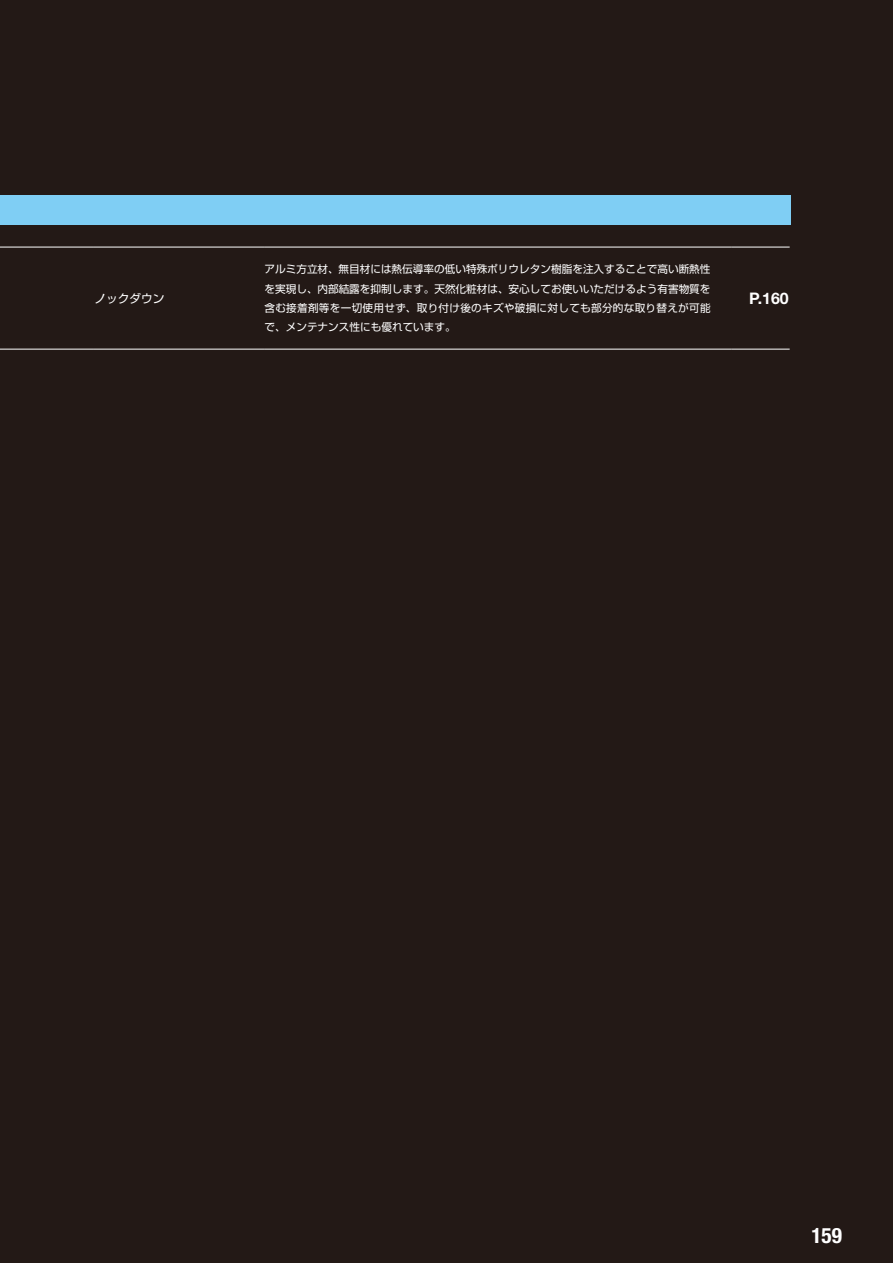
<style>
.page{position:relative;width:893px;height:1263px;background:#231916}
.page>*{position:absolute;margin:0;border:0;box-sizing:border-box;transform-origin:0 0}
.t1{font:700 condensed 21.3px "Helvetica Neue";color:#fff}
.t2{font:700 15.9px "Helvetica Neue";color:#fff}
.t3{font:11.7px "Shin Go Pro";color:#fff}
.t4{font:10.65px/19.2px "Shin Go Pro";letter-spacing:.025em;color:#fff;text-align:justify}
</style>
<div class="page">
<div style="left:0;top:196px;width:791px;height:29px;background:#7fcef4"></div>
<hr style="left:0;top:247px;width:94px;height:1px;background:#fff">
<hr style="left:94px;top:247px;width:170px;height:1px;background:#fff">
<hr style="left:264px;top:247px;width:468px;height:1px;background:#fff">
<hr style="left:732px;top:247px;width:58px;height:1px;background:#fff">
<hr style="left:0;top:349px;width:94px;height:1px;background:#fff">
<hr style="left:94px;top:349px;width:170px;height:1px;background:#fff">
<hr style="left:264px;top:349px;width:468px;height:1px;background:#fff">
<hr style="left:732px;top:349px;width:58px;height:1px;background:#fff">
<p class="t3" style="left:94px;top:288px;width:72px">ノックダウン</p>
<p class="t4" style="left:264px;top:258px;width:448px">アルミ方立材、無目材には熱伝導率の低い特殊ポリウレタン樹脂を注入することで高い断熱性を実現し、内部結露を抑制します。天然化粧材は、安心してお使いいただけるよう有害物質を含む接着剤等を一切使用せず、取り付け後のキズや破損に対しても部分的な取り替えが可能で、メンテナンス性にも優れています。</p>
<h2 class="t2" style="left:749px;top:288px;width:41px">P.160</h2>
<h1 class="t1" style="left:811px;top:1222px;width:32px">159</h1>
</div>
